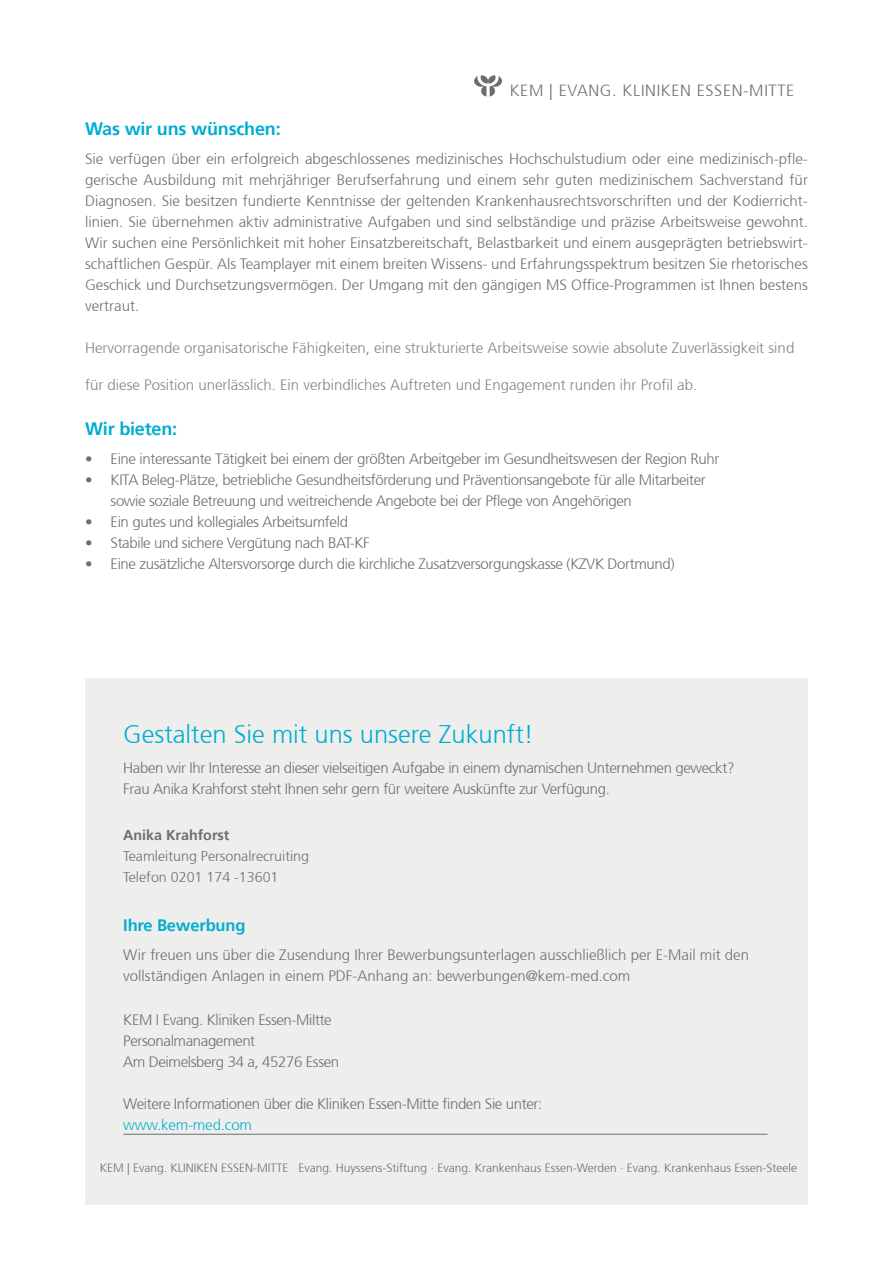
<style>
.page{position:relative;width:893px;height:1263px;background:#fff}
.page>*{position:absolute;margin:0;border:0;box-sizing:border-box;transform-origin:0 0}
.t1{font:300 25.5px "Frutiger 45";color:#00add2}
.t2{font:700 18px "Frutiger 65";letter-spacing:-.01em;color:#00add2}
.t3{font:700 16.5px "Frutiger 65";letter-spacing:-.01em;color:#00add2}
.t4{font:300 16.2px "Frutiger 45";letter-spacing:.04em;color:#6c6d70}
.t5{font:300 15px/21px "Frutiger 45";letter-spacing:-.025em;color:#6c6d70;text-align:justify}
.t6{font:300 15px "Frutiger 45";color:#818386}
.t7{font:300 15px/21px "Frutiger 45";color:#6c6d70}
.t8{font:300 15px "Frutiger 45";letter-spacing:-.01em;color:#00add2}
.t9{font:300 14.25px "Frutiger 45";color:#6c6d70}
.t10{font:700 14.25px "Frutiger 65";color:#6c6d70}
.t11{font:300 12px "Frutiger 45";color:#6c6d70}
.s1{color:#43c1dd}
</style>
<div class="page">
<div style="left:85px;top:678px;width:723px;height:527px;background:#eeefec"></div>
<hr style="left:123px;top:1134px;width:644px;height:1px;background:#6c6d70">
<svg style="left:474px;top:75px;width:28px;height:22px"></svg>
<p class="t4" style="left:510px;top:81px;width:286px">KEM | EVANG. KLINIKEN ESSEN-MITTE</p>
<p class="t2" style="left:85px;top:118px;width:197px">Was wir uns wünschen:</p>
<p class="t5" style="left:85px;top:149px;width:724px">Sie verfügen über ein erfolgreich abgeschlossenes medizinisches Hochschulstudium oder eine medizinisch-pfle&shy;gerische Ausbildung mit mehrjähriger Berufserfahrung und einem sehr guten medizinischem Sachverstand für Diagnosen. Sie besitzen fundierte Kenntnisse der geltenden Krankenhausrechtsvorschriften und der Kodierricht&shy;linien. Sie übernehmen aktiv administrative Aufgaben und sind selbständige und präzise Arbeitsweise gewohnt.<br>Wir suchen eine Persönlichkeit mit hoher Einsatzbereitschaft, Belastbarkeit und einem ausgeprägten betriebswirt&shy;schaftlichen Gespür. Als Teamplayer mit einem breiten Wissens- und Erfahrungsspektrum besitzen Sie rhetorisches Geschick und Durchsetzungsvermögen. Der Umgang mit den gängigen MS Office-Programmen ist Ihnen bestens vertraut.</p>
<p class="t6" style="left:85px;top:340px;width:711px">Hervorragende organisatorische Fähigkeiten, eine strukturierte Arbeitsweise sowie absolute Zuverlässigkeit sind</p>
<p class="t6" style="left:85px;top:376px;width:614px">für diese Position unerlässlich. Ein verbindliches Auftreten und Engagement runden ihr Profil ab<span class="s1">.</span></p>
<p class="t2" style="left:85px;top:418px;width:94px">Wir bieten:</p>
<p class="t5" style="left:85px;top:448px;width:636px">• Eine interessante Tätigkeit bei einem der größten Arbeitgeber im Gesundheitswesen der Region Ruhr</p>
<p class="t5" style="left:111px;top:469px;width:597px;text-indent:-26px">• KITA Beleg-Plätze, betriebliche Gesundheitsförderung und Präventionsangebote für alle Mitarbeiter sowie soziale Betreuung und weitreichende Angebote bei der Pflege von Angehörigen</p>
<p class="t5" style="left:85px;top:511px;width:264px">• Ein gutes und kollegiales Arbeitsumfeld</p>
<p class="t5" style="left:85px;top:532px;width:286px">• Stabile und sichere Vergütung nach BAT-KF</p>
<p class="t5" style="left:85px;top:553px;width:591px">• Eine zusätzliche Altersvorsorge durch die kirchliche Zusatzversorgungskasse (KZVK Dortmund)</p>
<p class="t1" style="left:123px;top:720px;width:412px">Gestalten Sie mit uns unsere Zukunft!</p>
<p class="t5" style="left:123px;top:758px;width:613px">Haben wir Ihr Interesse an dieser vielseitigen Aufgabe in einem dynamischen Unternehmen geweckt?</p>
<p class="t5" style="left:123px;top:779px;width:488px">Frau Anika Krahforst steht Ihnen sehr gern für weitere Auskünfte zur Verfügung.</p>
<p class="t10" style="left:123px;top:827px;width:108px">Anika Krahforst</p>
<p class="t9" style="left:123px;top:848px;width:187px">Teamleitung Personalrecruiting</p>
<p class="t9" style="left:123px;top:869px;width:157px">Telefon 0201 174 -13601</p>
<p class="t3" style="left:123px;top:915px;width:124px">Ihre Bewerbung</p>
<p class="t7" style="left:123px;top:945px;width:627px">Wir freuen uns über die Zusendung Ihrer Bewerbungsunterlagen ausschließlich per E-Mail mit den vollständigen Anlagen in einem PDF-Anhang an: bewerbungen@kem-med.com</p>
<p class="t5" style="left:123px;top:1010px;width:210px">KEM I Evang. Kliniken Essen-MiItte</p>
<p class="t5" style="left:123px;top:1031px;width:133px">Personalmanagement</p>
<p class="t5" style="left:123px;top:1052px;width:217px">Am Deimelsberg 34 a, 45276 Essen</p>
<p class="t5" style="left:123px;top:1094px;width:420px">Weitere Informationen über die Kliniken Essen-Mitte finden Sie unter:</p>
<p class="t8" style="left:123px;top:1117px;width:130px">www.kem-med.com</p>
<p class="t11" style="left:100px;top:1161px;width:699px">KEM | Evang. KLINIKEN ESSEN-MITTE Evang. Huyssens-Stiftung · Evang. Krankenhaus Essen-Werden · Evang. Krankenhaus Essen-Steele</p>
</div>
